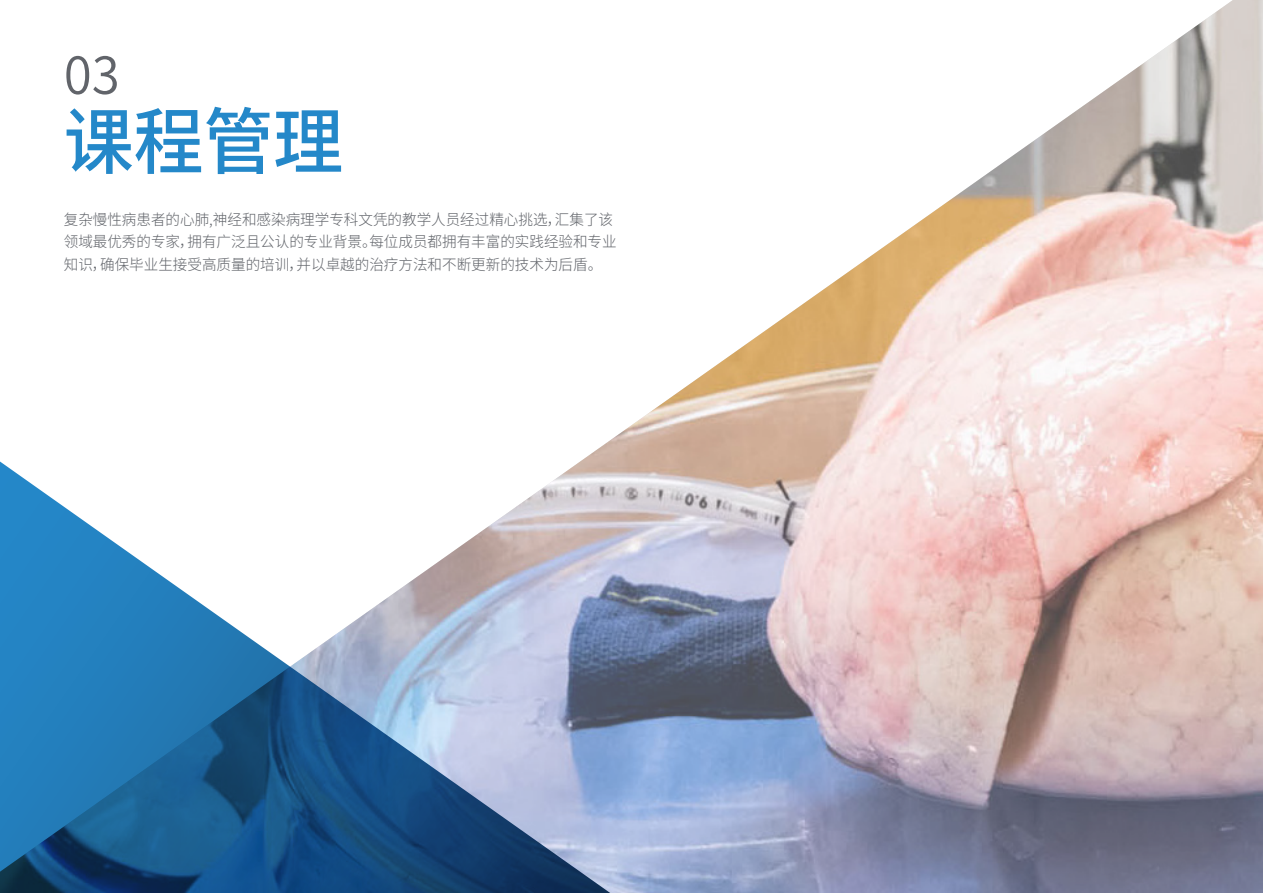
<style>
.page{position:relative;width:1263px;height:893px;background:#fff}
.page>*{position:absolute;margin:0;border:0;box-sizing:border-box;transform-origin:0 0}
.t1{font:500 72px "Source Han Sans CN";color:#2488c9}
.t2{font:52.5px "Source Han Sans CN";color:#61646a}
.t3{font:300 15px/22.5px "Source Han Sans CN";color:#61646a}
</style>
<div class="page">
<img style="left:602px;top:0;width:661px;height:893px">
<svg style="left:0;top:446px;width:640px;height:447px"></svg>
<h2 class="t2" style="left:64px;top:45px;width:57px">03</h2>
<h1 class="t1" style="left:64px;top:101px;width:281px">课程管理</h1>
<p class="t3" style="left:64px;top:208px;width:554px">复杂慢性病患者的心肺,神经和感染病理学专科文凭的教学人员经过精心挑选，汇集了该领域最优秀的专家，拥有广泛且公认的专业背景。每位成员都拥有丰富的实践经验和专业知识，确保毕业生接受高质量的培训，并以卓越的治疗方法和不断更新的技术为后盾。</p>
</div>
